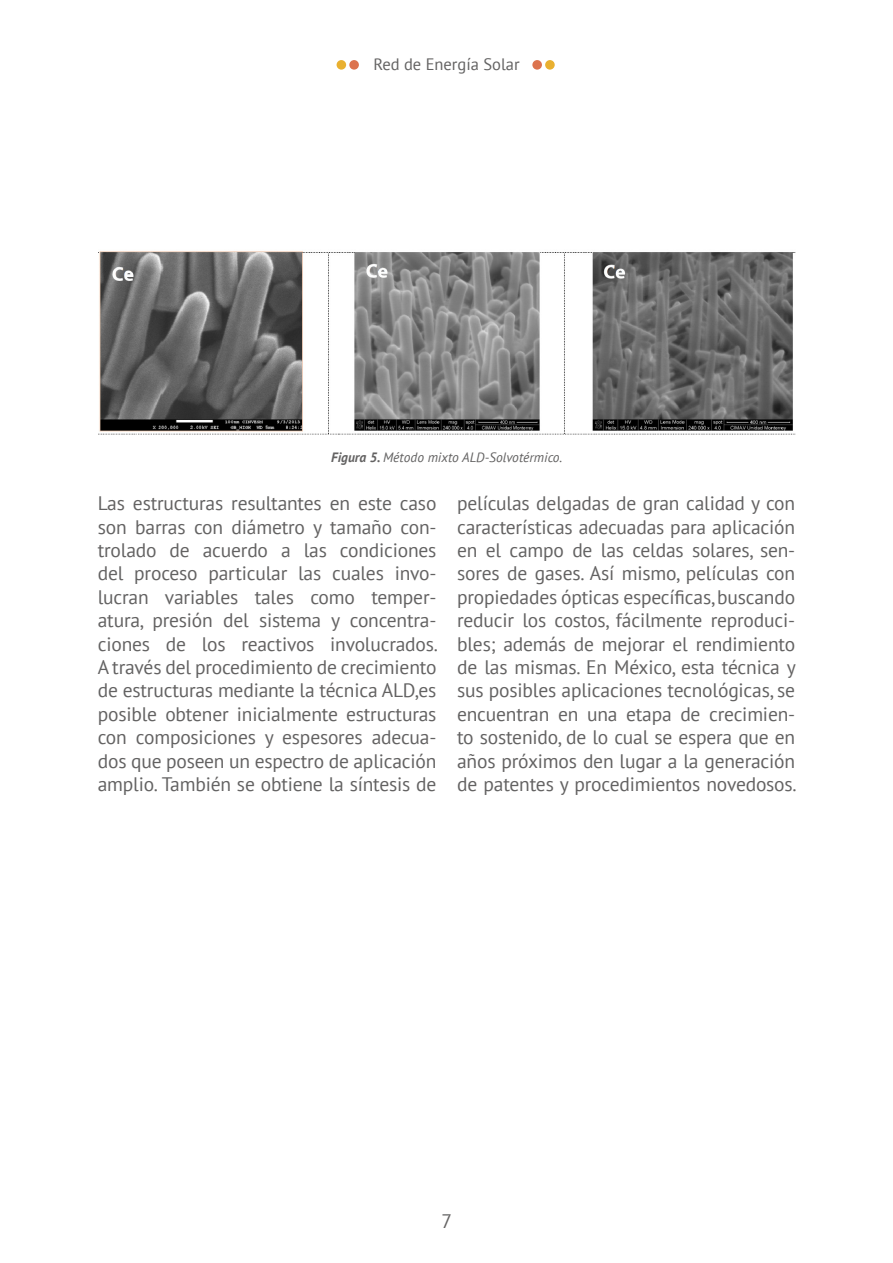
<style>
.page{position:relative;width:893px;height:1263px;background:#fff}
.page>*{position:absolute;margin:0;border:0;box-sizing:border-box;transform-origin:0 0}
.t1{font:19.5px/23.4px "PT Sans";letter-spacing:-.01em;color:#636262;text-align:justify}
.t2{font:16.5px "PT Sans";color:#636262}
.t3{font:italic 13.5px "PT Sans";color:#636262}
.s1{font-weight:700}
</style>
<div class="page">
<div style="left:337px;top:60px;width:9px;height:10px;background:#e9b030;border-radius:50%"></div>
<div style="left:545px;top:60px;width:10px;height:10px;background:#e9b030;border-radius:50%"></div>
<div style="left:349px;top:60px;width:10px;height:10px;background:#dc734e;border-radius:50%"></div>
<div style="left:532px;top:60px;width:10px;height:10px;background:#dc734e;border-radius:50%"></div>
<img style="left:98px;top:251px;width:697px;height:183px">
<p class="t2" style="left:373px;top:54px;width:148px">Red de Energía Solar</p>
<p class="t3" style="left:331px;top:449px;width:233px"><span class="s1">Figura 5.</span> Método mixto ALD-Solvotérmico.</p>
<p class="t1" style="left:98px;top:491px;width:342px">Las estructuras resultantes en este caso son barras con diámetro y tamaño con&shy;trolado de acuerdo a las condiciones del proceso particular las cuales invo&shy;lucran variables tales como temper&shy;atura, presión del sistema y concentra&shy;ciones de los reactivos involucrados.</p>
<p class="t1" style="left:98px;top:655px;width:340px">A través del procedimiento de crecimiento de estructuras mediante la técnica ALD,es posible obtener inicialmente estructuras con composiciones y espesores adecua&shy;dos que poseen un espectro de aplicación amplio. También se obtiene la síntesis de</p>
<p class="t1" style="left:457px;top:491px;width:341px">películas delgadas de gran calidad y con características adecuadas para aplicación en el campo de las celdas solares, sen&shy;sores de gases. Así mismo, películas con propiedades ópticas específicas, buscando reducir los costos, fácilmente reproduci&shy;bles; además de mejorar el rendimiento de las mismas. En México, esta técnica y sus posibles aplicaciones tecnológicas, se encuentran en una etapa de crecimien&shy;to sostenido, de lo cual se espera que en años próximos den lugar a la generación de patentes y procedimientos novedosos.</p>
<p class="t1" style="left:441px;top:1209px;width:12px">7</p>
</div>
